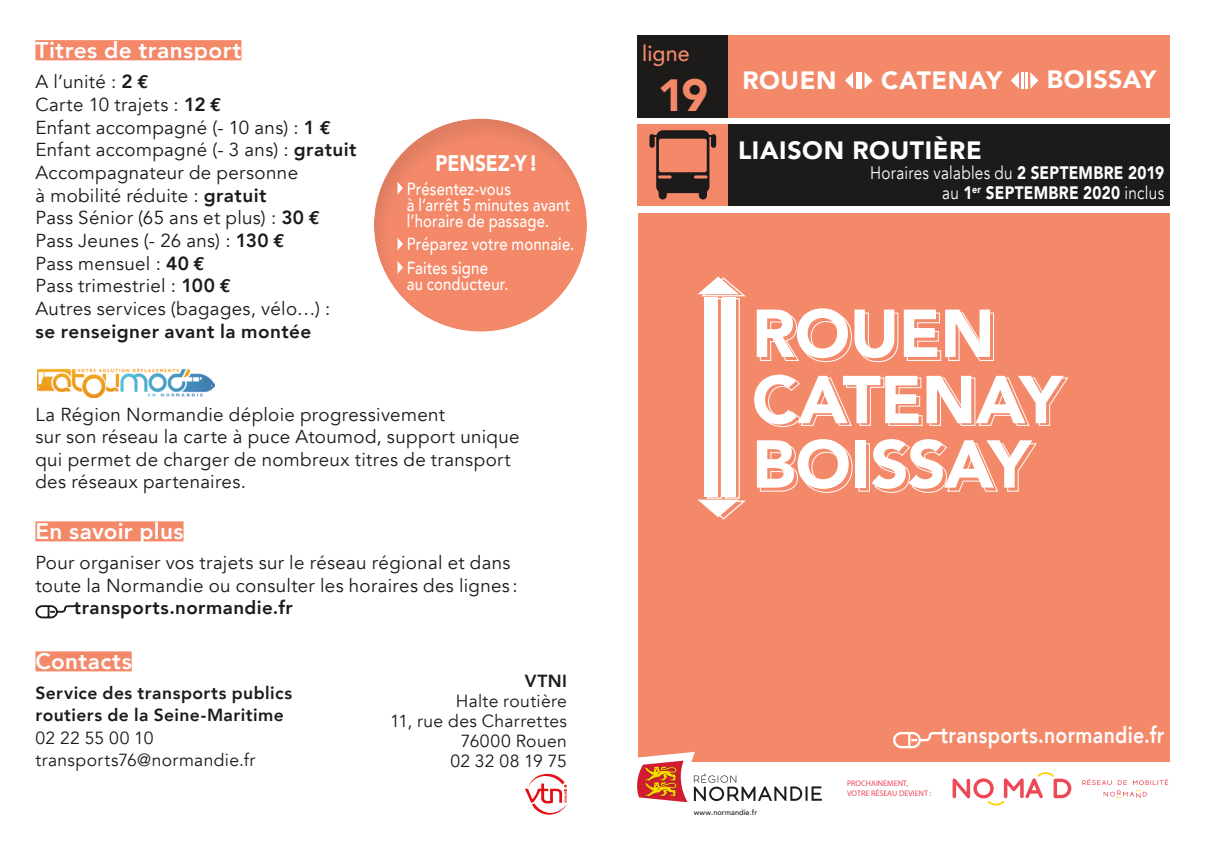
<style>
.page{position:relative;width:1205px;height:851px;background:#fff}
.page>*{position:absolute;margin:0;border:0;box-sizing:border-box;transform-origin:0 0}
.t1{font:900 66.75px/66.2px "Avenir";letter-spacing:-.01em;color:#fff}
.t2{font:900 45px "Avenir";color:#f4896a}
.t3{font:900 25px "Avenir";letter-spacing:.025em;color:#fff}
.t4{font:800 23px "Avenir";letter-spacing:.015em;color:#fff;scale:.85 1}
.t5{font:800 22.75px "Avenir";letter-spacing:.02em;color:#fff}
.t6{font:800 22.5px "Avenir";letter-spacing:.015em;color:#fff}
.t7{font:900 22.5px "Avenir";color:#fff;scale:.85 1}
.t8{font:500 22px "Avenir";letter-spacing:.005em;color:#f4896a}
.t9{font:800 19px "Avenir";letter-spacing:.02em;color:#1c1b1a}
.t10{font:18.75px/22.8px "Avenir";letter-spacing:.02em;color:#1c1b1a}
.t11{font:800 18.75px "Avenir";letter-spacing:.025em;color:#1c1b1a}
.t12{font:900 18px/20px "Avenir";letter-spacing:.02em;color:#fff;text-align:right;scale:.85 1}
.t13{font:500 17.5px/16.2px "Avenir";letter-spacing:.015em;color:#fff;scale:.85 1}
.t14{font:17.5px/20px "Avenir";letter-spacing:.02em;color:#1c1b1a;text-align:right}
.t15{font:800 17.5px/22.5px "Avenir";letter-spacing:.025em;color:#1c1b1a}
.t16{font:8px "Myriad Pro";color:#ec4856}
.t17{font:500 7.5px "Avenir";color:#1c1b1a}
.s1{font-weight:800;font-size:19px}
.s2{font-family:"Euro Mono";font-weight:700;font-size:19px}
.s3{font-weight:400}
</style>
<div class="page">
<div style="left:638px;top:213px;width:531px;height:548px;background:#f4896a"></div>
<div style="left:728px;top:35px;width:441px;height:83px;background:#f4896a"></div>
<div style="left:638px;top:35px;width:90px;height:83px;background:#1c1b1a"></div>
<div style="left:638px;top:124px;width:531px;height:82px;background:#1c1b1a"></div>
<svg style="left:845px;top:72px;width:27px;height:17px"></svg>
<svg style="left:1011px;top:72px;width:27px;height:17px"></svg>
<div style="left:638px;top:124px;width:90px;height:82px;background:#f4896a"></div>
<svg style="left:759px;top:311px;width:139px;height:51px"></svg>
<svg style="left:907px;top:312px;width:34px;height:49px"></svg>
<svg style="left:948px;top:312px;width:46px;height:49px"></svg>
<svg style="left:757px;top:376px;width:165px;height:51px"></svg>
<svg style="left:929px;top:377px;width:139px;height:49px"></svg>
<div style="left:35px;top:40px;width:206px;height:20px;background:#f4896a"></div>
<img style="left:37px;top:368px;width:178px;height:29px">
<div style="left:35px;top:521px;width:149px;height:20px;background:#f4896a"></div>
<svg style="left:35px;top:605px;width:39px;height:14px"></svg>
<div style="left:368px;top:114px;width:220px;height:220px;background:#1c1b1a;opacity:.1"></div>
<div style="left:35px;top:651px;width:97px;height:20px;background:#f4896a"></div>
<svg style="left:397px;top:182px;width:6px;height:12px"></svg>
<svg style="left:397px;top:238px;width:6px;height:12px"></svg>
<svg style="left:397px;top:261px;width:6px;height:13px"></svg>
<svg style="left:525px;top:773px;width:43px;height:42px"></svg>
<svg style="left:760px;top:442px;width:93px;height:51px"></svg>
<div style="left:859px;top:443px;width:11px;height:48px;border:1px solid #fff"></div>
<svg style="left:874px;top:442px;width:163px;height:51px"></svg>
<svg style="left:952px;top:772px;width:119px;height:33px"></svg>
<svg style="left:1082px;top:778px;width:86px;height:20px"></svg>
<div style="left:649px;top:134px;width:6px;height:14px;background:#1c1b1a;border-radius:3px"></div>
<div style="left:659px;top:185px;width:8px;height:14px;background:#1c1b1a;border-radius:4px"></div>
<div style="left:711px;top:134px;width:5px;height:14px;background:#1c1b1a;border-radius:3px"></div>
<div style="left:699px;top:185px;width:8px;height:14px;background:#1c1b1a;border-radius:4px"></div>
<svg style="left:652px;top:130px;width:61px;height:63px"></svg>
<svg style="left:893px;top:731px;width:48px;height:18px"></svg>
<div style="left:707px;top:298px;width:15px;height:200px;border:1px solid #fff"></div>
<div style="left:725px;top:298px;width:15px;height:200px;border:1px solid #fff"></div>
<div style="left:704px;top:297px;width:14px;height:199px;background:#fff"></div>
<div style="left:722px;top:297px;width:14px;height:199px;background:#fff"></div>
<svg style="left:697px;top:276px;width:49px;height:21px"></svg>
<svg style="left:697px;top:499px;width:49px;height:21px"></svg>
<svg style="left:637px;top:751px;width:185px;height:52px"></svg>
<p class="t5" style="left:35px;top:33px;width:207px">Titres de transport</p>
<p class="t10" style="left:35px;top:70px;width:323px">A l’unité : <span class="s1">2</span> <span class="s2">E<br></span>Carte 10 trajets : <span class="s1">12</span> <span class="s2">E<br></span>Enfant accompagné (- 10 ans) : <span class="s1">1</span> <span class="s2">E<br></span>Enfant accompagné (- 3 ans) : <span class="s1">gratuit<br></span>Accompagnateur de personne<br>à mobilité réduite : <span class="s1">gratuit<br></span>Pass Sénior (65 ans et plus) : <span class="s1">30</span> <span class="s2">E<br></span>Pass Jeunes (- 26 ans) : <span class="s1">130</span> <span class="s2">E<br></span>Pass mensuel : <span class="s1">40</span> <span class="s2">E<br></span>Pass trimestriel : <span class="s1">100</span> <span class="s2">E<br></span>Autres services (bagages, vélo…) :</p>
<p class="t9" style="left:35px;top:316px;width:277px">se renseigner avant la montée</p>
<p class="t7" style="left:435px;top:144px;width:121px">PENSEZ-Y!</p>
<p class="t13" style="left:407px;top:179px;width:194px">Présentez-vous<br>à l’arrêt 5 minutes avant l’horaire de passage.</p>
<p class="t13" style="left:407px;top:232px;width:199px;line-height:23.2px">Préparez votre monnaie.<br>Faites signe</p>
<p class="t13" style="left:407px;top:275px;width:121px">au conducteur.</p>
<p class="t10" style="left:35px;top:403px;width:486px">La Région Normandie déploie progressivement<br>sur son réseau la carte à puce Atoumod, support unique qui permet de charger de nombreux titres de transport des réseaux partenaires.</p>
<p class="t6" style="left:35px;top:514px;width:150px">En savoir plus</p>
<p class="t10" style="left:35px;top:551px;width:484px">Pour organiser vos trajets sur le réseau régional et dans toute la Normandie ou consulter les horaires des lignes:</p>
<p class="t11" style="left:74px;top:593px;width:220px">transports.normandie.fr</p>
<p class="t6" style="left:35px;top:643px;width:98px">Contacts</p>
<p class="t15" style="left:35px;top:681px;width:258px">Service des transports publics routiers de la Seine-Maritime</p>
<p class="t14" style="left:35px;top:726px;width:221px;line-height:22.5px;text-align:left">02 22 55 00 10 transports76@normandie.fr</p>
<p class="t15" style="left:525px;top:669px;width:44px">VTNI</p>
<p class="t14" style="left:390px;top:690px;width:178px">Halte routière<br>11, rue des Charrettes<br>76000 Rouen<br>02 32 08 19 75</p>
<p class="t8" style="left:642px;top:34px;width:49px">ligne</p>
<h2 class="t2" style="left:658px;top:56px;width:52px">19</h2>
<h3 class="t3" style="left:742px;top:59px;width:96px">ROUEN</h3>
<h3 class="t3" style="left:881px;top:59px;width:123px">CATENAY</h3>
<h3 class="t3" style="left:1047px;top:57px;width:111px">BOISSAY</h3>
<h3 class="t3" style="left:738px;top:129px;width:245px">LIAISON ROUTIÈRE</h3>
<p class="t12" style="left:870px;top:162px;width:348px"><span class="s3">Horaires valables du</span> 2 SEPTEMBRE 2019 <span class="s3">au</span> 1<sup>er</sup> SEPTEMBRE 2020 <span class="s3">inclus</span></p>
<h1 class="t1" style="left:752px;top:299px;width:312px">ROUEN<br>CATENAY</h1>
<h1 class="t1" style="left:752px;top:429px;width:280px">BOISSAY</h1>
<p class="t4" style="left:940px;top:717px;width:265px">transports.normandie.fr</p>
<p class="t16" style="left:847px;top:778px;width:63px">PROCHAINEMENT,</p>
<p class="t16" style="left:847px;top:788px;width:86px">VOTRE RÉSEAU DEVIENT :</p>
<p class="t17" style="left:694px;top:806px;width:65px">www.normandie.fr</p>
</div>
